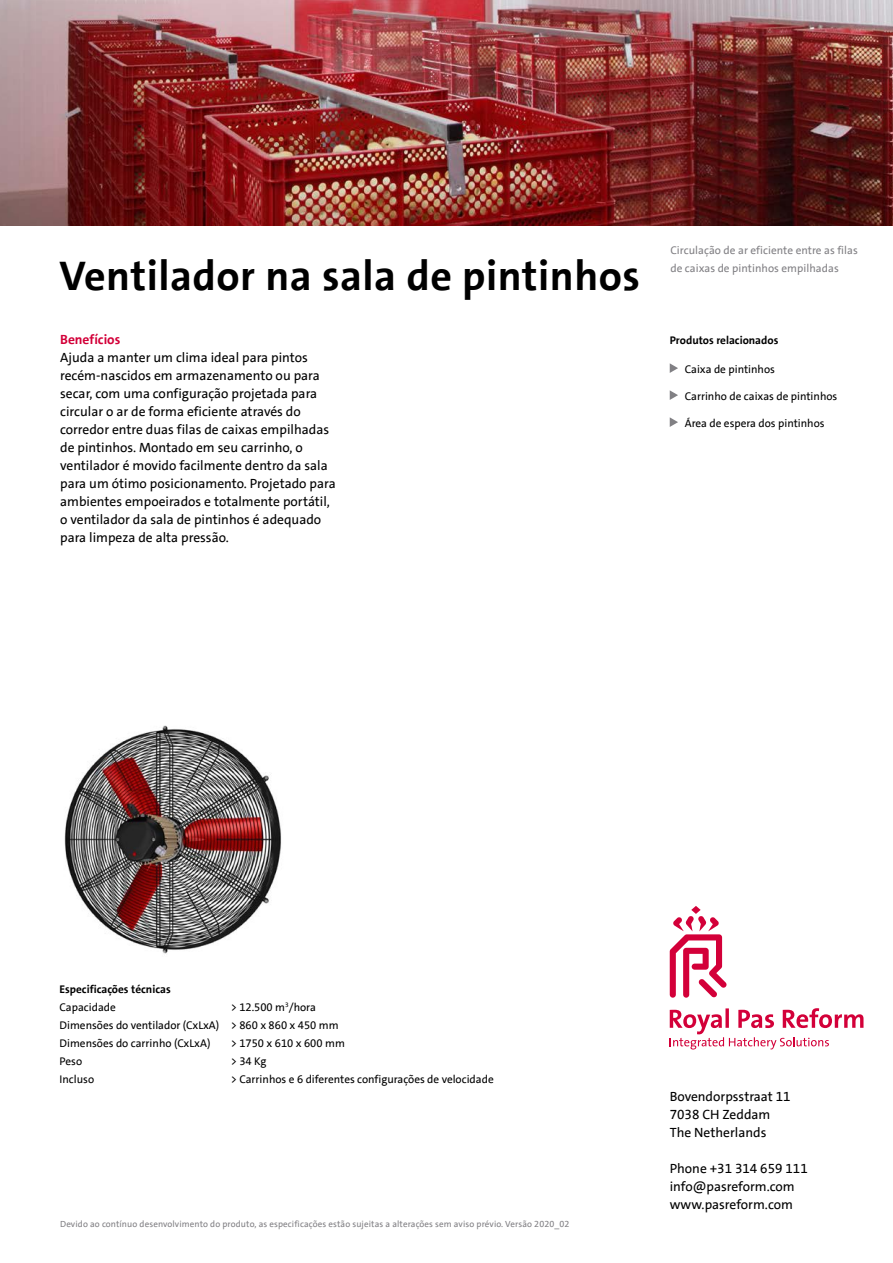
<style>
.page{position:relative;width:893px;height:1263px;background:#fff}
.page>*{position:absolute;margin:0;border:0;box-sizing:border-box;transform-origin:0 0}
.t1{font:700 42px "The Sans LT";letter-spacing:.01em;color:#000}
.t2{font:13.5px/18px "The Sans LT";color:#000}
.t3{font:700 13.5px "The Sans LT";color:#d30039}
.t4{font:11.25px/18px "The Sans LT";color:#000}
.t5{font:11.25px/18px "The Sans LT";letter-spacing:.005em;color:#818084}
.t6{font:700 11.25px "The Sans LT";color:#000}
.t7{font:9px "The Sans LT";letter-spacing:.01em;color:#818084}
</style>
<div class="page">
<svg style="left:670px;top:906px;width:193px;height:143px"></svg>
<img style="left:0;top:0;width:893px;height:225px">
<img style="left:64px;top:725px;width:217px;height:229px">
<svg style="left:670px;top:363px;width:8px;height:10px"></svg>
<svg style="left:670px;top:390px;width:8px;height:10px"></svg>
<svg style="left:670px;top:417px;width:8px;height:10px"></svg>
<h1 class="t1" style="left:60px;top:249px;width:582px">Ventilador na sala de pintinhos</h1>
<p class="t3" style="left:60px;top:331px;width:62px">Benefícios</p>
<p class="t2" style="left:60px;top:349px;width:277px">Ajuda a manter um clima ideal para pintos recém-nascidos em armazenamento ou para secar, com uma configuração projetada para circular o ar de forma eficiente através do corredor entre duas filas de caixas empilhadas de pintinhos. Montado em seu carrinho, o ventilador é movido facilmente dentro da sala para um ótimo posicionamento. Projetado para ambientes empoeirados e totalmente portátil, o ventilador da sala de pintinhos é adequado para limpeza de alta pressão.</p>
<p class="t5" style="left:670px;top:242px;width:189px">Circulação de ar eficiente entre as filas de caixas de pintinhos empilhadas</p>
<p class="t6" style="left:670px;top:333px;width:110px">Produtos relacionados</p>
<p class="t4" style="left:685px;top:360px;width:92px">Caixa de pintinhos</p>
<p class="t4" style="left:685px;top:387px;width:154px">Carrinho de caixas de pintinhos</p>
<p class="t4" style="left:685px;top:414px;width:141px">Área de espera dos pintinhos</p>
<p class="t6" style="left:60px;top:981px;width:113px">Especificações técnicas</p>
<p class="t4" style="left:60px;top:998px;width:58px">Capacidade</p>
<p class="t4" style="left:60px;top:998px;width:281px;text-indent:171px">&gt; 12.500 m<sup>3</sup>/hora<br>Dimensões do ventilador (CxLxA) &gt; 860 x 860 x 450 mm<br>Dimensões do carrinho (CxLxA)</p>
<p class="t4" style="left:231px;top:1034px;width:116px">&gt; 1750 x 610 x 600 mm</p>
<p class="t4" style="left:60px;top:1052px;width:24px">Peso</p>
<p class="t4" style="left:231px;top:1052px;width:37px">&gt; 34 Kg</p>
<p class="t4" style="left:60px;top:1070px;width:36px">Incluso</p>
<p class="t4" style="left:231px;top:1070px;width:265px">&gt; Carrinhos e 6 diferentes configurações de velocidade</p>
<p class="t7" style="left:60px;top:1218px;width:511px">Devido ao contínuo desenvolvimento do produto, as especificações estão sujeitas a alterações sem aviso prévio. Versão 2020_02</p>
<p class="t2" style="left:670px;top:1087px;width:122px">Bovendorpsstraat 11<br>7038 CH Zeddam<br>The Netherlands</p>
<p class="t2" style="left:670px;top:1159px;width:140px">Phone +31 314 659 111 info@pasreform.com www.pasreform.com</p>
</div>
